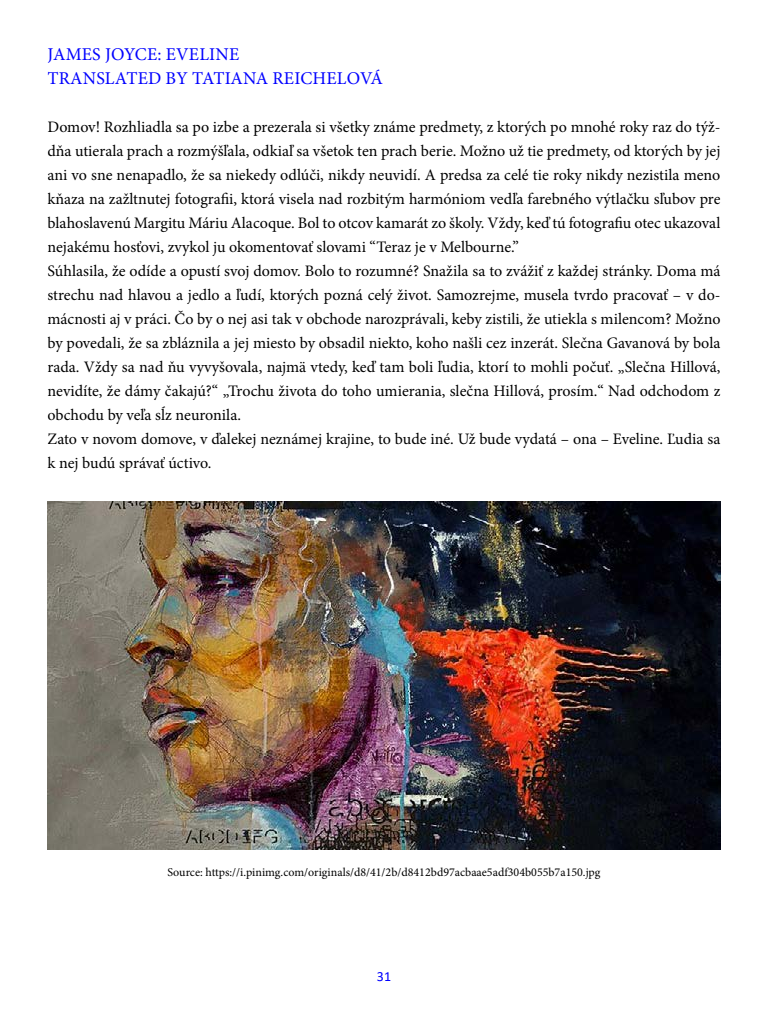
<style>
.page{position:relative;width:768px;height:1024px;background:#fff}
.page>*{position:absolute;margin:0;border:0;box-sizing:border-box;transform-origin:0 0}
.t1{font:18px/24px "Minion Pro";letter-spacing:.01em;color:#00f}
.t2{font:16px/24px "Minion Pro";color:#000}
.t3{font:14px "Calibri";color:#00f}
.t4{font:12px "Minion Pro";color:#000}
</style>
<div class="page">
<img style="left:48px;top:501px;width:672px;height:349px">
<p class="t1" style="left:48px;top:42px;width:337px">JAMES JOYCE: EVELINE<br>TRANSLATED BY TATIANA REICHELOVÁ</p>
<p class="t2" style="left:48px;top:115px;width:675px">Domov! Rozhliadla sa po izbe a prezerala si všetky známe predmety, z ktorých po mnohé roky raz do týž&shy;dňa utierala prach a rozmýšľala, odkiaľ sa všetok ten prach berie. Možno už tie predmety, od ktorých by jej ani vo sne nenapadlo, že sa niekedy odlúči, nikdy neuvidí. A predsa za celé tie roky nikdy nezistila meno kňaza na zažltnutej fotografii, ktorá visela nad rozbitým harmóniom vedľa farebného výtlačku sľubov pre blahoslavenú Margitu Máriu Alacoque. Bol to otcov kamarát zo školy. Vždy, keď tú fotografiu otec ukazoval nejakému hosťovi, zvykol ju okomentovať slovami “Teraz je v Melbourne.”<br>Súhlasila, že odíde a opustí svoj domov. Bolo to rozumné? Snažila sa to zvážiť z každej stránky. Doma má strechu nad hlavou a jedlo a ľudí, ktorých pozná celý život. Samozrejme, musela tvrdo pracovať – v do&shy;mácnosti aj v práci. Čo by o nej asi tak v obchode narozprávali, keby zistili, že utiekla s milencom? Možno by povedali, že sa zbláznila a jej miesto by obsadil niekto, koho našli cez inzerát. Slečna Gavanová by bola rada. Vždy sa nad ňu vyvyšovala, najmä vtedy, keď tam boli ľudia, ktorí to mohli počuť. „Slečna Hillová, nevidíte, že dámy čakajú?“ „Trochu života do toho umierania, slečna Hillová, prosím.“ Nad odchodom z obchodu by veľa sĺz neuronila.<br>Zato v novom domove, v ďalekej neznámej krajine, to bude iné. Už bude vydatá – ona – Eveline. Ľudia sa k nej budú správať úctivo.</p>
<p class="t4" style="left:167px;top:864px;width:435px">Source: https://i.pinimg.com/originals/d8/41/2b/d8412bd97acbaae5adf304b055b7a150.jpg</p>
<p class="t3" style="left:377px;top:966px;width:16px">31</p>
</div>
